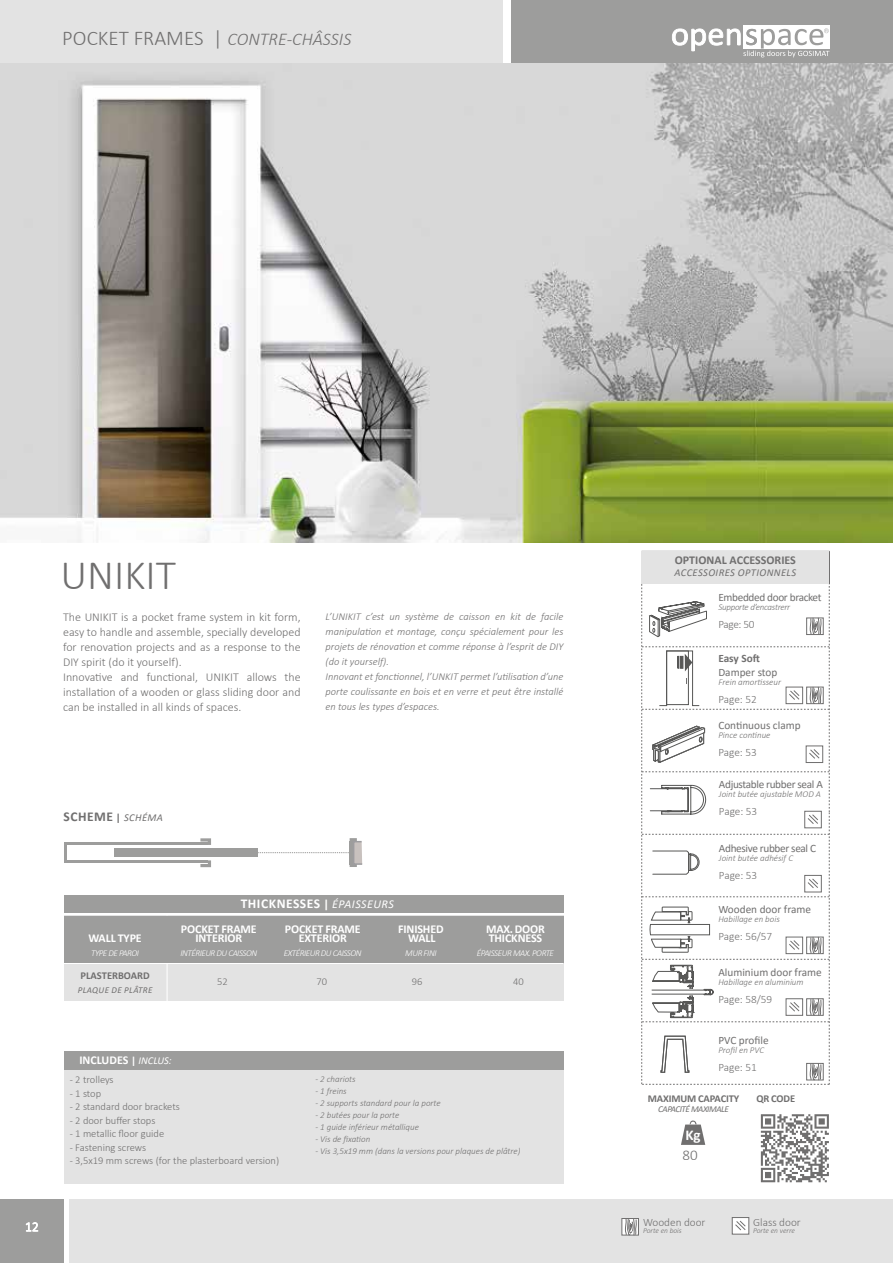
<style>
.page{position:relative;width:893px;height:1263px;background:#fff}
.page>*{position:absolute;margin:0;border:0;box-sizing:border-box;transform-origin:0 0}
.t1{font:300 42px "Calibri";color:#706f6f}
.t2{font:italic 300 18px "Calibri";color:#706f6f}
.t3{font:700 15px "Calibri";color:#fff}
.t4{font:300 15px "Calibri";color:#706f6f}
.t5{font:700 13.5px "Calibri";letter-spacing:.04em;color:#fff}
.t6{font:700 13.5px "Calibri";color:#706f6f}
.t7{font:300 12px/15px "Calibri";color:#706f6f}
.t8{font:700 12px/9px "Calibri";letter-spacing:-.01em;color:#fff;text-align:center}
.t9{font:700 12px "Calibri";color:#706f6f}
.t10{font:300 12px "Calibri";color:#fff}
.t11{font:300 11.25px "Calibri";color:#706f6f}
.t12{font:11.25px "Calibri";letter-spacing:-.03em;color:#706f6f}
.t13{font:11.25px "Calibri";color:#706f6f}
.t14{font:700 11.25px "Calibri";color:#706f6f}
.t15{font:italic 300 10.5px/15px "Calibri";color:#706f6f}
.t16{font:300 10.5px "Calibri";color:#706f6f}
.t17{font:700 10.5px "Calibri";letter-spacing:-.01em;color:#706f6f}
.t18{font:italic 10.5px "Calibri";letter-spacing:.04em;color:#706f6f}
.t19{font:italic 300 9px "Calibri";color:#706f6f}
.t20{font:italic 300 9px "Calibri";letter-spacing:-.05em;color:#fff}
.t21{font:italic 300 9px "Calibri";letter-spacing:-.03em;color:#706f6f}
.t22{font:italic 9px "Calibri";letter-spacing:-.05em;color:#706f6f}
.t23{font:italic 9px "Calibri";letter-spacing:.04em;color:#706f6f}
.t24{font:italic 300 7.5px "Calibri";color:#706f6f}
.s1{font-style:normal;font-size:21px}
.s2{font-size:10.5px}
.s3{font-weight:400;font-style:italic;font-size:10.5px}
.s4{font-size:12px}
.s5{font-weight:400;font-style:italic;font-size:12px}
</style>
<div class="page">
<div style="left:0;top:1199px;width:893px;height:64px;background:#e3e3e3"></div>
<div style="left:0;top:1199px;width:64px;height:64px;background:#9d9d9c"></div>
<hr style="left:64px;top:1199px;width:4px;height:64px;background:#fff">
<div style="left:512px;top:0;width:381px;height:64px;background:#9d9d9c"></div>
<div style="left:0;top:0;width:503px;height:64px;background:#e3e3e3"></div>
<img style="left:0;top:64px;width:893px;height:479px">
<hr style="left:64px;top:842px;width:143px;height:3px;background:#9d9d9c">
<hr style="left:64px;top:842px;width:3px;height:21px;background:#9d9d9c">
<hr style="left:64px;top:860px;width:143px;height:3px;background:#9d9d9c">
<div style="left:114px;top:848px;width:143px;height:9px;background:#9d9d9c"></div>
<svg style="left:200px;top:860px;width:11px;height:8px"></svg>
<svg style="left:200px;top:838px;width:11px;height:7px"></svg>
<div style="left:743px;top:25px;width:87px;height:24px;background:#fff"></div>
<svg style="left:672px;top:28px;width:157px;height:29px"></svg>
<hr style="left:829px;top:551px;width:1px;height:33px;background:#706f6f">
<div style="left:64px;top:1051px;width:499px;height:132px;background:#e3e3e3"></div>
<div style="left:64px;top:1051px;width:499px;height:18px;background:#9d9d9c"></div>
<div style="left:64px;top:916px;width:499px;height:85px;background:#e3e3e3"></div>
<hr style="left:167px;top:916px;width:1px;height:85px;background:#fff">
<hr style="left:64px;top:961px;width:498px;height:3px;background:#fff">
<div style="left:64px;top:916px;width:499px;height:46px;background:#9d9d9c"></div>
<div style="left:64px;top:895px;width:499px;height:18px;background:#9d9d9c"></div>
<svg style="left:681px;top:1120px;width:24px;height:25px"></svg>
<div style="left:641px;top:551px;width:188px;height:33px;background:#e3e3e3"></div>
<svg style="left:257px;top:838px;width:106px;height:29px"></svg>
<div style="left:732px;top:1217px;width:17px;height:17px;background:#fff;border:1px solid #706f6f"></div>
<svg style="left:735px;top:1220px;width:11px;height:11px"></svg>
<div style="left:622px;top:1218px;width:17px;height:17px;background:#fff;border:1px solid #706f6f"></div>
<svg style="left:625px;top:1218px;width:12px;height:18px"></svg>
<svg style="left:641px;top:584px;width:189px;height:501px"></svg>
<svg style="left:26px;top:1222px;width:13px;height:10px"></svg>
<svg style="left:761px;top:1114px;width:68px;height:68px"></svg>
<h2 class="t2" style="left:62px;top:28px;width:291px"><span class="s1">POCKET FRAMES |</span> CONTRE-CHÂSSIS</h2>
<h1 class="t1" style="left:61px;top:549px;width:117px">UNIKIT</h1>
<p class="t7" style="left:63px;top:609px;width:239px">The UNIKIT is a pocket frame system in kit form, easy to handle and assemble, specially developed for renovation projects and as a response to the DIY spirit (do it yourself).<br>Innovative and functional, UNIKIT allows the installation of a wooden or glass sliding door and can be installed in all kinds of spaces.</p>
<p class="t15" style="left:326px;top:609px;width:239px">L’UNIKIT c’est un système de caisson en kit de facile manipulation et montage, conçu spécialement pour les projets de rénovation et comme réponse à l’esprit de DIY (do it yourself).<br>Innovant et fonctionnel, l’UNKIT permet l’utilisation d’une porte coulissante en bois et en verre et peut être installé en tous les types d’espaces.</p>
<p class="t6" style="left:63px;top:807px;width:101px">Sch EMe <span class="s2">|</span> <span class="s3">SCHÉMA</span></p>
<p class="t8" style="left:88px;top:933px;width:55px">WALL TYPE</p>
<p class="t20" style="left:91px;top:947px;width:49px">TYPE DE PAROI</p>
<p class="t17" style="left:81px;top:968px;width:71px">PLASTERBOARD</p>
<p class="t23" style="left:78px;top:983px;width:71px">PLAQUE DE PLÂTRE</p>
<p class="t5" style="left:241px;top:894px;width:155px">THICKNESSES <span class="s4">|</span> <span class="s5">ÉPAISSEURS</span></p>
<p class="t8" style="left:181px;top:924px;width:77px">POCKET FRAME<br>INTERIOR</p>
<p class="t20" style="left:180px;top:947px;width:78px">INTÉRIEUR DU CAISSON</p>
<p class="t8" style="left:285px;top:924px;width:77px">POCKET FRAME<br>EXTERIOR</p>
<p class="t20" style="left:284px;top:947px;width:79px">EXTÉRIEUR DU CAISSON</p>
<p class="t8" style="left:398px;top:924px;width:47px">FINISHED<br>WALL</p>
<p class="t20" style="left:405px;top:947px;width:33px">MUR FINI</p>
<p class="t8" style="left:486px;top:924px;width:60px;text-align:left">mAX. DOOR<br>THICKNESS</p>
<p class="t20" style="left:477px;top:947px;width:79px">ÉPAISSEUR MAX. PORTE</p>
<p class="t16" style="left:217px;top:975px;width:12px">52</p>
<p class="t16" style="left:317px;top:975px;width:12px">70</p>
<p class="t16" style="left:412px;top:975px;width:12px">96</p>
<p class="t16" style="left:513px;top:975px;width:12px">40</p>
<p class="t10" style="left:72px;top:1052px;width:102px">K T OMPOSTO POR:</p>
<p class="t8" style="left:79px;top:1055px;width:94px">INCLUDES <span class="s2">|</span> <span class="s3">INCLUS:</span></p>
<p class="t16" style="left:70px;top:1073px;width:45px">- 2 trolleys</p>
<p class="t16" style="left:70px;top:1087px;width:33px">- 1 stop</p>
<p class="t16" style="left:70px;top:1100px;width:112px">- 2 standard door brackets</p>
<p class="t16" style="left:70px;top:1114px;width:87px">- 2 door buffer stops</p>
<p class="t16" style="left:70px;top:1127px;width:96px">- 1 metallic floor guide</p>
<p class="t16" style="left:70px;top:1141px;width:78px">- Fastening screws</p>
<p class="t16" style="left:70px;top:1154px;width:211px">- 3,5x19 mm screws (for the plasterboard version)</p>
<p class="t19" style="left:315px;top:1073px;width:42px">- 2 chariots</p>
<p class="t19" style="left:315px;top:1085px;width:33px">- 1 freins</p>
<p class="t19" style="left:315px;top:1097px;width:127px">- 2 supports standard pour la porte</p>
<p class="t19" style="left:315px;top:1109px;width:85px">- 2 butées pour la porte</p>
<p class="t19" style="left:315px;top:1121px;width:105px">- 1 guide inférieur métallique</p>
<p class="t19" style="left:315px;top:1133px;width:56px">- Vis de fixation</p>
<p class="t19" style="left:315px;top:1145px;width:207px">- Vis 3,5x19 mm (dans la versions pour plaques de plâtre)</p>
<p class="t9" style="left:675px;top:551px;width:123px">OPTIONAL ACCESSORIES</p>
<p class="t18" style="left:675px;top:565px;width:47px">ACCESSOIRES</p>
<p class="t18" style="left:738px;top:565px;width:30px">OPTIONN</p>
<p class="t18" style="left:781px;top:565px;width:17px">ELS</p>
<p class="t12" style="left:718px;top:590px;width:105px">Embedded door bracket</p>
<p class="t21" style="left:718px;top:602px;width:73px">Supporte d’encastrerr</p>
<p class="t11" style="left:718px;top:618px;width:38px">Page: 50</p>
<p class="t14" style="left:718px;top:651px;width:43px">Easy Soft</p>
<p class="t13" style="left:718px;top:664px;width:61px">Damper stop</p>
<p class="t19" style="left:718px;top:676px;width:64px">Frein amortisseur</p>
<p class="t11" style="left:718px;top:692px;width:40px">Page: 52</p>
<p class="t13" style="left:718px;top:717px;width:84px">Continuous clamp</p>
<p class="t19" style="left:718px;top:729px;width:54px">Pince continue</p>
<p class="t11" style="left:718px;top:745px;width:40px">Page: 53</p>
<p class="t12" style="left:719px;top:777px;width:105px">Adjustable rubber seal A</p>
<p class="t19" style="left:719px;top:789px;width:104px">Joint butée ajustable MOD A</p>
<p class="t11" style="left:719px;top:805px;width:40px">Page: 53</p>
<p class="t12" style="left:719px;top:841px;width:99px">Adhesive rubber seal C</p>
<p class="t19" style="left:719px;top:853px;width:76px">Joint butée adhésif C</p>
<p class="t11" style="left:719px;top:868px;width:40px">Page: 53</p>
<p class="t13" style="left:718px;top:901px;width:94px">Wooden door frame</p>
<p class="t19" style="left:718px;top:913px;width:63px">Habillage en bois</p>
<p class="t11" style="left:718px;top:929px;width:55px">Page: 56/57</p>
<p class="t13" style="left:718px;top:964px;width:105px">Aluminium door frame</p>
<p class="t19" style="left:718px;top:976px;width:87px">Habillage en aluminium</p>
<p class="t11" style="left:718px;top:992px;width:55px">Page: 58/59</p>
<p class="t12" style="left:718px;top:1033px;width:52px">PVC profile</p>
<p class="t19" style="left:718px;top:1045px;width:47px">Profil en PVC</p>
<p class="t11" style="left:718px;top:1061px;width:40px">Page: 51</p>
<p class="t17" style="left:648px;top:1091px;width:93px">MAXIMUM CAPACITY</p>
<p class="t22" style="left:658px;top:1103px;width:72px">CAPA CITÉ MAXIMALE</p>
<h3 class="t3" style="left:685px;top:1124px;width:17px">Kg</h3>
<h3 class="t4" style="left:682px;top:1145px;width:17px">80</h3>
<p class="t17" style="left:756px;top:1091px;width:40px">QR CODE</p>
<p class="t11" style="left:643px;top:1215px;width:64px">Wooden door</p>
<p class="t24" style="left:643px;top:1226px;width:40px">Porte en bois</p>
<p class="t11" style="left:753px;top:1215px;width:49px">Glass door</p>
<p class="t24" style="left:753px;top:1226px;width:43px">Porte en verre</p>
</div>
